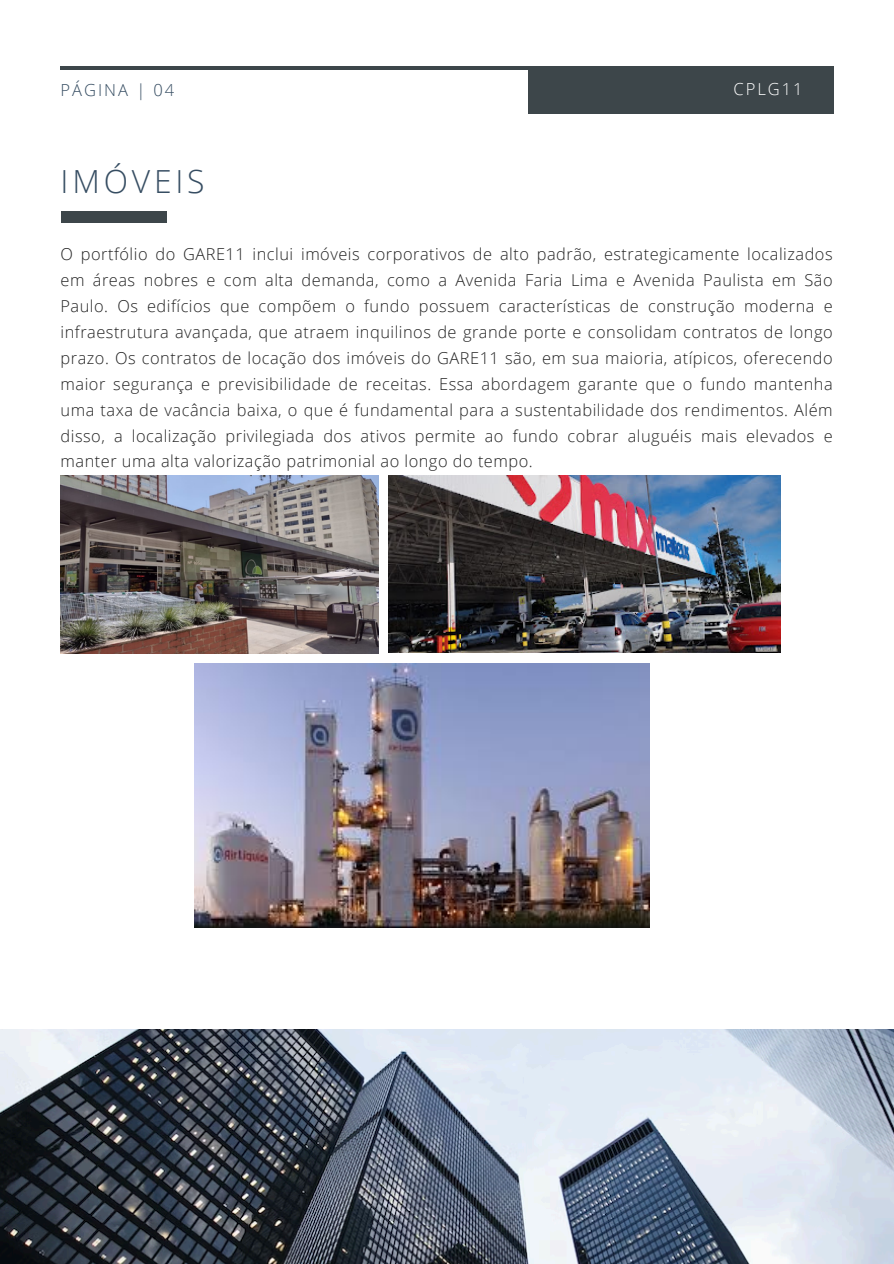
<style>
.page{position:relative;width:894px;height:1264px;background:#fff}
.page>*{position:absolute;margin:0;border:0;box-sizing:border-box;transform-origin:0 0}
.t1{font:300 31.8px "Open Sans";letter-spacing:.12em;color:#364d62}
.t2{font:300 16.5px "Open Sans";letter-spacing:.12em;color:#364d62}
.t3{font:300 16.5px "Open Sans";letter-spacing:.12em;color:#fff}
.t4{font:300 16.35px/25.8px "Open Sans";letter-spacing:.03em;color:#222;text-align:justify}
</style>
<div class="page">
<hr style="left:61px;top:66px;width:770px;height:4px;background:#3d464a">
<div style="left:528px;top:66px;width:304px;height:47px;background:#3d464a"></div>
<img style="left:0;top:1029px;width:893px;height:234px">
<div style="left:61px;top:212px;width:105px;height:10px;background:#3d464a"></div>
<img style="left:61px;top:475px;width:317px;height:178px">
<img style="left:389px;top:475px;width:391px;height:177px">
<img style="left:195px;top:663px;width:454px;height:264px">
<h1 class="t2" style="left:61px;top:79px;width:115px">PÁGINA | 04</h1>
<h2 class="t3" style="left:733px;top:78px;width:71px">CPLG11</h2>
<p class="t1" style="left:61px;top:159px;width:145px">IMÓVEIS</p>
<p class="t4" style="left:61px;top:241px;width:773px">O portfólio do GARE11 inclui imóveis corporativos de alto padrão, estrategicamente localizados em áreas nobres e com alta demanda, como a Avenida Faria Lima e Avenida Paulista em São Paulo. Os edifícios que compõem o fundo possuem características de construção moderna e infraestrutura avançada, que atraem inquilinos de grande porte e consolidam contratos de longo prazo. Os contratos de locação dos imóveis do GARE11 são, em sua maioria, atípicos, oferecendo maior segurança e previsibilidade de receitas. Essa abordagem garante que o fundo mantenha uma taxa de vacância baixa, o que é fundamental para a sustentabilidade dos rendimentos. Além disso, a localização privilegiada dos ativos permite ao fundo cobrar aluguéis mais elevados e manter uma alta valorização patrimonial ao longo do tempo.</p>
</div>
